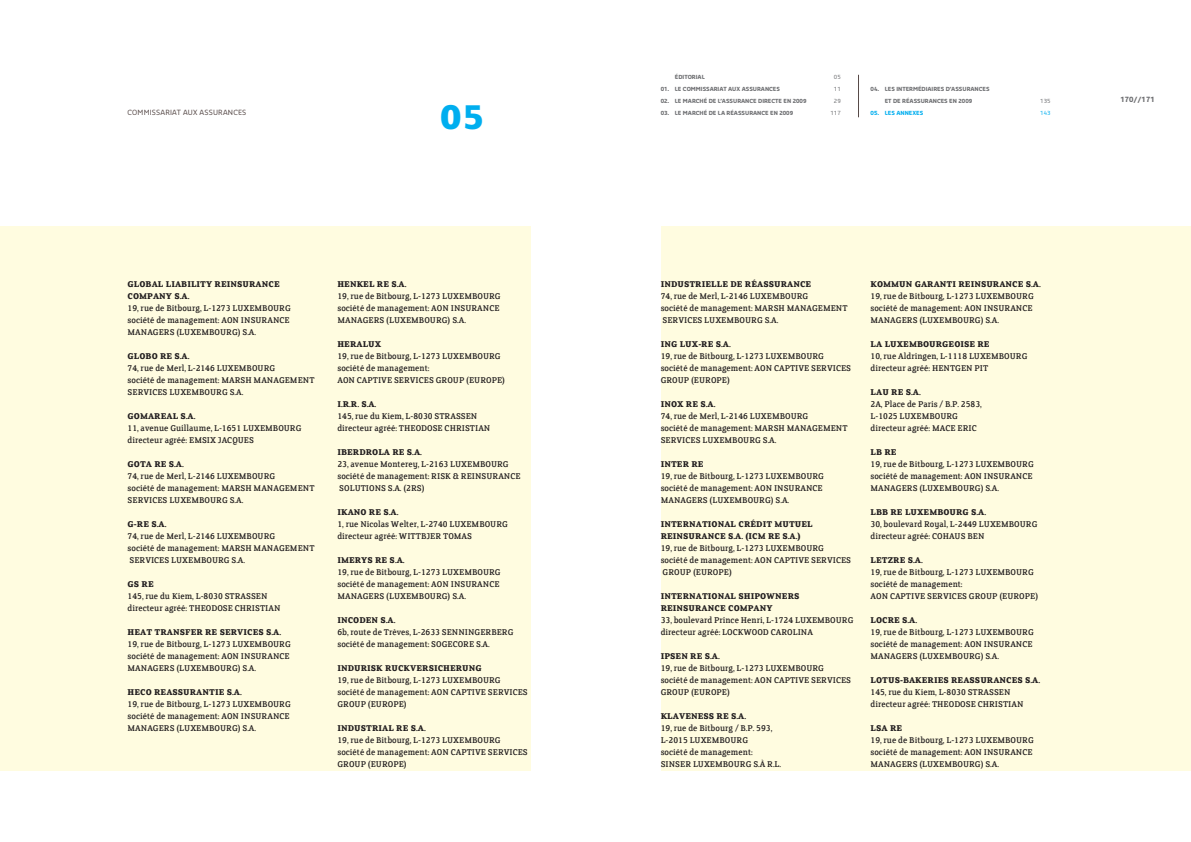
<style>
.page{position:relative;width:1191px;height:842px;background:#fff}
.page>*{position:absolute;margin:0;border:0;box-sizing:border-box;transform-origin:0 0}
.t1{font:800 37.4px "Lola FS";color:#00aeef}
.t2{font:9.5px/12px "Clerkenwell FS";color:#231f20}
.t3{font:700 9.5px/12px "Clerkenwell FS";color:#231f20}
.t4{font:7px "Sansa";letter-spacing:.025em;color:#564947}
.t5{font:700 7px "Sansa";color:#6c6d70}
.t6{font:700 5.5px/12px "Sansa";color:#6c6d70;text-align:center}
.t7{font:700 5.5px "Sansa";color:#00aeef}
.t8{font:5.5px "Sansa";color:#6c6d70}
.t9{font:5.5px "Sansa";color:#00aeef}
</style>
<div class="page">
<div style="left:0;top:227px;width:530px;height:544px;background:#fffce0"></div>
<div style="left:660px;top:227px;width:531px;height:544px;background:#fffce0"></div>
<hr style="left:858px;top:75px;width:1px;height:42px;background:#564947">
<p class="t4" style="left:128px;top:108px;width:120px">COMMISSARIAT AUX ASSURANCES</p>
<h1 class="t1" style="left:440px;top:97px;width:46px">05</h1>
<p class="t3" style="left:128px;top:278px;width:154px">GLOBAL LIABILITY REINSURANCE<br>COMPANY S.A.</p>
<p class="t2" style="left:128px;top:302px;width:165px">19, rue de Bitbourg, L-1273 LUXEMBOURG société de management: AON INSURANCE<br>MANAGERS (LUXEMBOURG) S.A.</p>
<p class="t3" style="left:128px;top:350px;width:63px">GLOBO RE S.A.</p>
<p class="t2" style="left:128px;top:362px;width:188px">74, rue de Merl, L-2146 LUXEMBOURG<br>société de management: MARSH MANAGEMENT<br>SERVICES LUXEMBOURG S.A.</p>
<p class="t3" style="left:128px;top:410px;width:69px">GOMAREAL S.A.</p>
<p class="t2" style="left:128px;top:422px;width:175px">11, avenue Guillaume, L-1651 LUXEMBOURG directeur agréé: EMSIX JACQUES</p>
<p class="t3" style="left:128px;top:458px;width:58px">GOTA RE S.A.</p>
<p class="t2" style="left:128px;top:470px;width:188px">74, rue de Merl, L-2146 LUXEMBOURG<br>société de management: MARSH MANAGEMENT<br>SERVICES LUXEMBOURG S.A.</p>
<p class="t3" style="left:128px;top:518px;width:40px">G-RE S.A.</p>
<p class="t2" style="left:128px;top:530px;width:188px">74, rue de Merl, L-2146 LUXEMBOURG<br>société de management: MARSH MANAGEMENT<br>SERVICES LUXEMBOURG S.A.</p>
<p class="t3" style="left:128px;top:578px;width:28px">GS RE</p>
<p class="t2" style="left:128px;top:590px;width:154px">145, rue du Kiem, L-8030 STRASSEN directeur agréé: THEODOSE CHRISTIAN</p>
<p class="t3" style="left:128px;top:626px;width:155px">HEAT TRANSFER RE SERVICES S.A.</p>
<p class="t2" style="left:128px;top:638px;width:165px">19, rue de Bitbourg, L-1273 LUXEMBOURG société de management: AON INSURANCE<br>MANAGERS (LUXEMBOURG) S.A.</p>
<p class="t3" style="left:128px;top:686px;width:116px">HECO REASSURANTIE S.A.</p>
<p class="t2" style="left:128px;top:698px;width:165px">19, rue de Bitbourg, L-1273 LUXEMBOURG société de management: AON INSURANCE<br>MANAGERS (LUXEMBOURG) S.A.</p>
<p class="t3" style="left:337px;top:278px;width:70px">HENKEL RE S.A.</p>
<p class="t2" style="left:337px;top:290px;width:165px">19, rue de Bitbourg, L-1273 LUXEMBOURG société de management: AON INSURANCE<br>MANAGERS (LUXEMBOURG) S.A.</p>
<p class="t3" style="left:337px;top:338px;width:45px">HERALUX</p>
<p class="t2" style="left:337px;top:350px;width:169px">19, rue de Bitbourg, L-1273 LUXEMBOURG société de management:<br>AON CAPTIVE SERVICES GROUP (EUROPE)</p>
<p class="t3" style="left:337px;top:398px;width:40px">I.R.R. S.A.</p>
<p class="t2" style="left:337px;top:410px;width:154px">145, rue du Kiem, L-8030 STRASSEN directeur agréé: THEODOSE CHRISTIAN</p>
<p class="t3" style="left:337px;top:446px;width:86px">IBERDROLA RE S.A.</p>
<p class="t2" style="left:337px;top:458px;width:185px">23, avenue Monterey, L-2163 LUXEMBOURG société de management: RISK &amp; REINSURANCE<br>SOLUTIONS S.A. (2RS)</p>
<p class="t3" style="left:337px;top:506px;width:62px">IKANO RE S.A.</p>
<p class="t2" style="left:337px;top:518px;width:172px">1, rue Nicolas Welter, L-2740 LUXEMBOURG directeur agréé: WITTBJER TOMAS</p>
<p class="t3" style="left:337px;top:554px;width:69px">IMERYS RE S.A.</p>
<p class="t2" style="left:337px;top:566px;width:165px">19, rue de Bitbourg, L-1273 LUXEMBOURG société de management: AON INSURANCE<br>MANAGERS (LUXEMBOURG) S.A.</p>
<p class="t3" style="left:337px;top:614px;width:60px">INCODEN S.A.</p>
<p class="t2" style="left:337px;top:626px;width:178px">6b, route de Trèves, L-2633 SENNINGERBERG société de management: SOGECORE S.A.</p>
<p class="t3" style="left:337px;top:662px;width:146px">INDURISK RUCKVERSICHERUNG</p>
<p class="t2" style="left:337px;top:674px;width:192px">19, rue de Bitbourg, L-1273 LUXEMBOURG société de management: AON CAPTIVE SERVICES<br>GROUP (EUROPE)</p>
<p class="t3" style="left:337px;top:722px;width:90px">INDUSTRIAL RE S.A.</p>
<p class="t2" style="left:337px;top:734px;width:192px">19, rue de Bitbourg, L-1273 LUXEMBOURG société de management: AON CAPTIVE SERVICES<br>GROUP (EUROPE)</p>
<p class="t6" style="left:675px;top:71px;width:31px">ÉDITORIAL</p>
<p class="t8" style="left:834px;top:74px;width:8px">05</p>
<p class="t6" style="left:660px;top:83px;width:121px">01. LE COMMISSARIAT AUX ASSURANCES</p>
<p class="t8" style="left:834px;top:86px;width:8px">11</p>
<p class="t6" style="left:660px;top:95px;width:147px">02. LE MARCHÉ DE L’ASSURANCE DIRECTE EN 2009</p>
<p class="t8" style="left:834px;top:98px;width:8px">29</p>
<p class="t6" style="left:660px;top:107px;width:134px">03. LE MARCHÉ DE LA RÉASSURANCE EN 2009</p>
<p class="t8" style="left:830px;top:110px;width:12px">117</p>
<p class="t6" style="left:870px;top:83px;width:120px">04. LES INTERMÉDIAIRES D’ASSURANCES<br>ET DE RÉASSURANCES EN 2009</p>
<p class="t8" style="left:1040px;top:98px;width:12px">135</p>
<p class="t7" style="left:870px;top:109px;width:54px">05. LES ANNEXES</p>
<p class="t9" style="left:1040px;top:110px;width:12px">143</p>
<p class="t3" style="left:660px;top:278px;width:152px">INDUSTRIELLE DE RÉASSURANCE</p>
<p class="t2" style="left:660px;top:290px;width:188px">74, rue de Merl, L-2146 LUXEMBOURG<br>société de management: MARSH MANAGEMENT<br>SERVICES LUXEMBOURG S.A.</p>
<p class="t3" style="left:660px;top:338px;width:72px">ING LUX-RE S.A.</p>
<p class="t2" style="left:660px;top:350px;width:192px">19, rue de Bitbourg, L-1273 LUXEMBOURG société de management: AON CAPTIVE SERVICES<br>GROUP (EUROPE)</p>
<p class="t3" style="left:660px;top:398px;width:56px">INOX RE S.A.</p>
<p class="t2" style="left:660px;top:410px;width:188px">74, rue de Merl, L-2146 LUXEMBOURG<br>société de management: MARSH MANAGEMENT<br>SERVICES LUXEMBOURG S.A.</p>
<p class="t3" style="left:660px;top:458px;width:44px">INTER RE</p>
<p class="t2" style="left:660px;top:470px;width:165px">19, rue de Bitbourg, L-1273 LUXEMBOURG société de management: AON INSURANCE<br>MANAGERS (LUXEMBOURG) S.A.</p>
<p class="t3" style="left:660px;top:518px;width:154px">INTERNATIONAL CRÉDIT MUTUEL<br>REINSURANCE S.A. (ICM RE S.A.)</p>
<p class="t2" style="left:660px;top:542px;width:192px">19, rue de Bitbourg, L-1273 LUXEMBOURG société de management: AON CAPTIVE SERVICES<br>GROUP (EUROPE)</p>
<p class="t3" style="left:660px;top:590px;width:140px">INTERNATIONAL SHIPOWNERS<br>REINSURANCE COMPANY</p>
<p class="t2" style="left:660px;top:614px;width:194px">33, boulevard Prince Henri, L-1724 LUXEMBOURG directeur agréé: LOCKWOOD CAROLINA</p>
<p class="t3" style="left:660px;top:650px;width:61px">IPSEN RE S.A.</p>
<p class="t2" style="left:660px;top:662px;width:192px">19, rue de Bitbourg, L-1273 LUXEMBOURG société de management: AON CAPTIVE SERVICES<br>GROUP (EUROPE)</p>
<p class="t3" style="left:660px;top:710px;width:87px">KLAVENESS RE S.A.</p>
<p class="t2" style="left:660px;top:722px;width:122px">19, rue de Bitbourg / B.P. 593,<br>L-2015 LUXEMBOURG<br>société de management:<br>SINSER LUXEMBOURG S.À R.L.</p>
<p class="t3" style="left:870px;top:278px;width:172px">KOMMUN GARANTI REINSURANCE S.A.</p>
<p class="t2" style="left:870px;top:290px;width:165px">19, rue de Bitbourg, L-1273 LUXEMBOURG société de management: AON INSURANCE<br>MANAGERS (LUXEMBOURG) S.A.</p>
<p class="t3" style="left:870px;top:338px;width:121px">LA LUXEMBOURGEOISE RE</p>
<p class="t2" style="left:870px;top:350px;width:158px">10, rue Aldringen, L-1118 LUXEMBOURG directeur agréé: HENTGEN PIT</p>
<p class="t3" style="left:870px;top:386px;width:52px">LAU RE S.A.</p>
<p class="t2" style="left:870px;top:398px;width:113px">2A, Place de Paris / B.P. 2583,<br>L-1025 LUXEMBOURG directeur agréé: MACE ERIC</p>
<p class="t3" style="left:870px;top:446px;width:28px">LB RE</p>
<p class="t2" style="left:870px;top:458px;width:165px">19, rue de Bitbourg, L-1273 LUXEMBOURG société de management: AON INSURANCE<br>MANAGERS (LUXEMBOURG) S.A.</p>
<p class="t3" style="left:870px;top:506px;width:117px">LBB RE LUXEMBOURG S.A.</p>
<p class="t2" style="left:870px;top:518px;width:168px">30, boulevard Royal, L-2449 LUXEMBOURG directeur agréé: COHAUS BEN</p>
<p class="t3" style="left:870px;top:554px;width:54px">LETZRE S.A.</p>
<p class="t2" style="left:870px;top:566px;width:169px">19, rue de Bitbourg, L-1273 LUXEMBOURG société de management:<br>AON CAPTIVE SERVICES GROUP (EUROPE)</p>
<p class="t3" style="left:870px;top:614px;width:48px">LOCRE S.A.</p>
<p class="t2" style="left:870px;top:626px;width:165px">19, rue de Bitbourg, L-1273 LUXEMBOURG société de management: AON INSURANCE<br>MANAGERS (LUXEMBOURG) S.A.</p>
<p class="t3" style="left:870px;top:674px;width:171px">LOTUS-BAKERIES REASSURANCES S.A.</p>
<p class="t2" style="left:870px;top:686px;width:154px">145, rue du Kiem, L-8030 STRASSEN directeur agréé: THEODOSE CHRISTIAN</p>
<p class="t3" style="left:870px;top:722px;width:33px">LSA RE</p>
<p class="t2" style="left:870px;top:734px;width:165px">19, rue de Bitbourg, L-1273 LUXEMBOURG société de management: AON INSURANCE<br>MANAGERS (LUXEMBOURG) S.A.</p>
<p class="t5" style="left:1120px;top:95px;width:36px">170//171</p>
</div>
